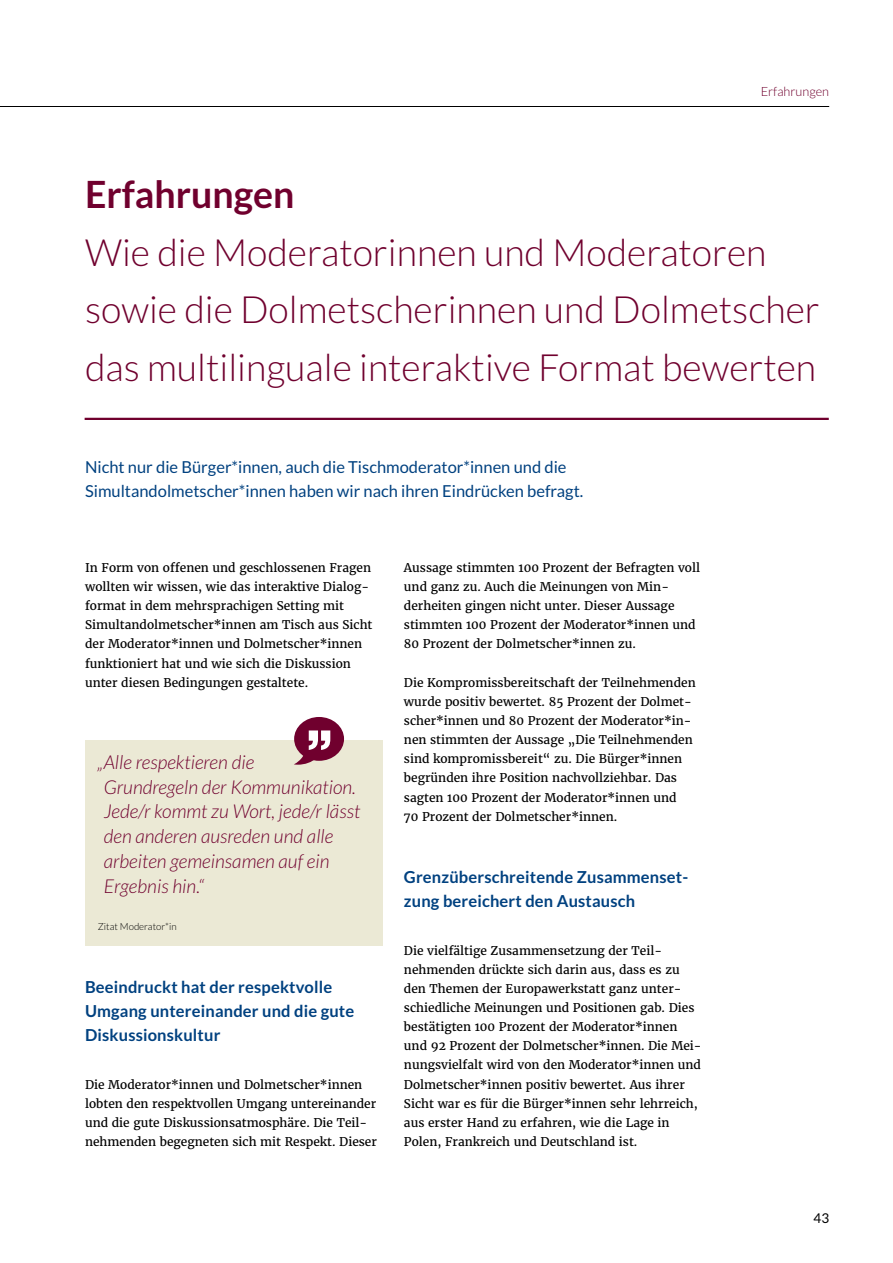
<style>
.page{position:relative;width:893px;height:1263px;background:#fff}
.page>*{position:absolute;margin:0;border:0;box-sizing:border-box;transform-origin:0 0}
.t1{font:300 37.5px/57.4px "Lato";color:#70002e}
.t2{font:700 37.5px "Lato";color:#70002e}
.t3{font:italic 300 19.2px/24.8px "Lato";color:#70002e}
.t4{font:700 16.5px/24px "Lato";letter-spacing:.01em;color:#004180}
.t5{font:16.5px/24px "Lato";color:#004180}
.t6{font:13.5px "Lato";color:#000}
.t7{font:300 12.75px "Lato";color:#70002e}
.t8{font:12px/19.2px "Merriweather";color:#000}
.t9{font:300 9.75px "Lato";color:#000}
</style>
<div class="page">
<hr style="left:0;top:106px;width:829px;height:1px;background:#000">
<hr style="left:85px;top:418px;width:744px;height:2px;background:#70002e">
<div style="left:85px;top:741px;width:298px;height:205px;background:#ebe9d5"></div>
<div style="left:294px;top:717px;width:50px;height:44px;background:#70002e;border-radius:50%"></div>
<svg style="left:294px;top:730px;width:36px;height:35px"></svg>
<p class="t7" style="left:761px;top:85px;width:70px">Erfahrungen</p>
<h1 class="t2" style="left:85px;top:173px;width:211px">Erfahrungen</h1>
<h1 class="t1" style="left:85px;top:224px;width:736px">Wie die Moderatorinnen und Moderatoren sowie die Dolmetscherinnen und Dolmetscher das multilinguale interaktive Format bewerten</h1>
<h3 class="t5" style="left:85px;top:455px;width:500px">Nicht nur die Bürger*innen, auch die Tischmoderator*innen und die<br>Simultandolmetscher*innen haben wir nach ihren Eindrücken befragt.</h3>
<p class="t8" style="left:85px;top:558px;width:289px">In Form von offenen und geschlossenen Fragen wollten wir wissen, wie das interaktive Dialog&shy;format in dem mehrsprachigen Setting mit Simultandolmetscher*innen am Tisch aus Sicht der Moderator*innen und Dolmetscher*innen funktioniert hat und wie sich die Diskussion unter diesen Bedingungen gestaltete.</p>
<h2 class="t3" style="left:104px;top:750px;width:258px;text-indent:-6px">„Alle respektieren die<br>Grundregeln der Kommunikation.<br>Jede/r kommt zu Wort, jede/r lässt den anderen ausreden und alle arbeiten gemeinsamen auf ein<br>Ergebnis hin.“</h2>
<p class="t9" style="left:98px;top:921px;width:80px">Zitat Moderator*in</p>
<h3 class="t4" style="left:85px;top:975px;width:271px">Beeindruckt hat der respektvolle<br>Umgang untereinander und die gute<br>Diskussionskultur</h3>
<p class="t8" style="left:85px;top:1074px;width:293px">Die Moderator*innen und Dolmetscher*innen lobten den respektvollen Umgang untereinander und die gute Diskussionsatmosphäre. Die Teil&shy;nehmenden begegneten sich mit Respekt. Dieser</p>
<p class="t8" style="left:404px;top:558px;width:298px">Aussage stimmten 100 Prozent der Befragten voll und ganz zu. Auch die Meinungen von Min&shy;derheiten gingen nicht unter. Dieser Aussage stimmten 100 Prozent der Moderator*innen und 80 Prozent der Dolmetscher*innen zu.</p>
<p class="t8" style="left:404px;top:672px;width:293px">Die Kompromissbereitschaft der Teilnehmenden wurde positiv bewertet. 85 Prozent der Dolmet&shy;scher*innen und 80 Prozent der Moderator*in&shy;nen stimmten der Aussage „Die Teilnehmenden sind kompromissbereit“ zu. Die Bürger*innen begründen ihre Position nachvollziehbar. Das sagten 100 Prozent der Moderator*innen und<br>70 Prozent der Dolmetscher*innen.</p>
<h3 class="t4" style="left:404px;top:865px;width:286px">Grenzüberschreitende Zusammenset&shy;zung bereichert den Austausch</h3>
<p class="t8" style="left:404px;top:940px;width:299px">Die vielfältige Zusammensetzung der Teil&shy;nehmenden drückte sich darin aus, dass es zu den Themen der Europawerkstatt ganz unter&shy;schiedliche Meinungen und Positionen gab. Dies bestätigten 100 Prozent der Moderator*innen und 92 Prozent der Dolmetscher*innen. Die Mei&shy;nungsvielfalt wird von den Moderator*innen und Dolmetscher*innen positiv bewertet. Aus ihrer Sicht war es für die Bürger*innen sehr lehrreich, aus erster Hand zu erfahren, wie die Lage in Polen, Frankreich und Deutschland ist.</p>
<p class="t6" style="left:813px;top:1210px;width:17px">43</p>
</div>
